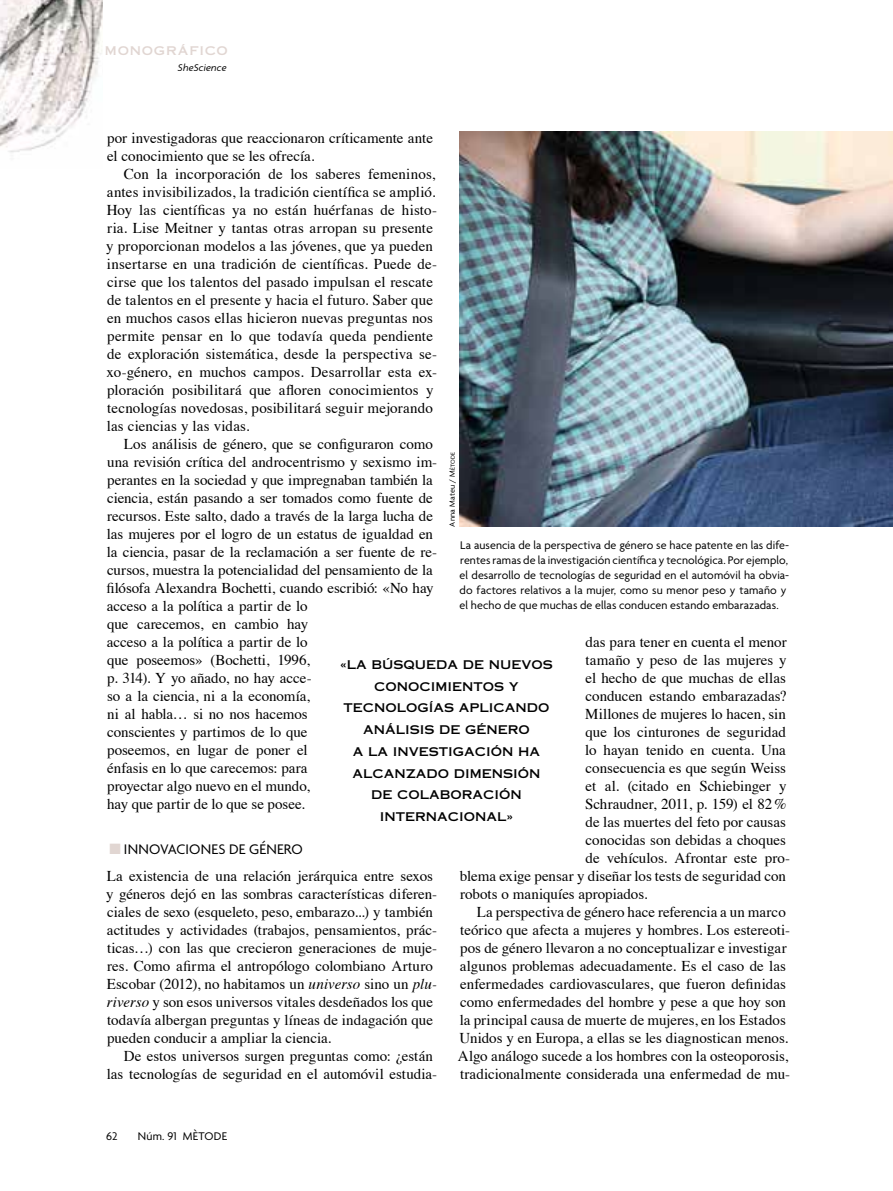
<style>
.page{position:relative;width:893px;height:1191px;background:#fff}
.page>*{position:absolute;margin:0;border:0;box-sizing:border-box;transform-origin:0 0}
.t1{font:15px/18px "Times";color:#000}
.t2{font:15px "Agenda";letter-spacing:.015em;color:#000}
.t3{font:12px/15px "Agenda";letter-spacing:.01em;color:#000}
.t4{font:12px/21.8px "Copperplate Thirty One AB";color:#000;text-align:center}
.t5{font:12px "Copperplate Thirty One AB";letter-spacing:.06em;color:#e1d6d2}
.t6{font:italic 10.5px "Agenda";letter-spacing:.015em;color:#000}
.t7{font:8.25px "Agenda";letter-spacing:.02em;color:#000}
.s1{color:#e1d6d2}
.s2{font-style:italic}
.s3{font-style:inherit}
.s4{font-size:6.15px}
</style>
<div class="page">
<img style="left:0;top:0;width:102px;height:153px">
<img style="left:459px;top:132px;width:434px;height:394px">
<p class="t5" style="left:105px;top:44px;width:124px">MONOGRÁFICO</p>
<p class="t6" style="left:178px;top:61px;width:50px">SheScience</p>
<p class="t1" style="left:107px;top:128px;width:327px">por investigadoras que reaccionaron críticamente ante el conocimiento que se les ofrecía.</p>
<p class="t1" style="left:106px;top:164px;width:332px;text-indent:18px">Con la incorporación de los saberes femeninos, antes invisibilizados, la tradición científica se amplió.<br>Hoy las científicas ya no están huérfanas de histo&shy;ria. Lise Meitner y tantas otras arropan su presente y proporcionan modelos a las jóvenes, que ya pueden insertarse en una tradición de científicas. Puede de&shy;cirse que los talentos del pasado impulsan el rescate de talentos en el presente y hacia el futuro. Saber que en muchos casos ellas hicieron nuevas preguntas nos permite pensar en lo que todavía queda pendiente de exploración sistemática, desde la perspectiva se&shy;xo-género, en muchos campos. Desarrollar esta ex&shy;ploración posibilitará que afloren conocimientos y tecnologías novedosas, posibilitará seguir mejorando las ciencias y las vidas.</p>
<p class="t1" style="left:106px;top:434px;width:332px;text-indent:18px">Los análisis de género, que se configuraron como una revisión crítica del androcentrismo y sexismo im&shy;perantes en la sociedad y que impregnaban también la ciencia, están pasando a ser tomados como fuente de recursos. Este salto, dado a través de la larga lucha de las mujeres por el logro de un estatus de igualdad en la ciencia, pasar de la reclamación a ser fuente de re&shy;cursos, muestra la potencialidad del pensamiento de la filósofa Alexandra Bochetti, cuando escribió: «No hay acceso a la política a partir de lo<br>que carecemos, en cambio hay<br>acceso a la política a partir de lo<br>que poseemos» (Bochetti, 1996,<br>p. 314). Y yo añado, no hay acce-<br>so a la ciencia, ni a la economía,<br>ni al habla… si no nos hacemos<br>conscientes y partimos de lo que<br>poseemos, en lugar de poner el<br>énfasis en lo que carecemos: para<br>proyectar algo nuevo en el mundo,<br>hay que partir de lo que se posee.</p>
<p class="t2" style="left:110px;top:840px;width:195px"><span class="s1">■</span> INNOVACIONES DE GÉNERO</p>
<p class="t1" style="left:106px;top:866px;width:332px">La existencia de una relación jerárquica entre sexos y géneros dejó en las sombras características diferen&shy;ciales de sexo (esqueleto, peso, embarazo...) y también actitudes y actividades (trabajos, pensamientos, prác&shy;ticas…) con las que crecieron generaciones de muje&shy;res. Como afirma el antropólogo colombiano Arturo Escobar (2012), no habitamos un <span class="s2">universo</span> sino un <span class="s2">plu&shy;riverso</span> y son esos universos vitales desdeñados los que todavía albergan preguntas y líneas de indagación que pueden conducir a ampliar la ciencia.</p>
<p class="t1" style="left:107px;top:1046px;width:332px;text-align:right">De estos universos surgen preguntas como: ¿están<br>las tecnologías de seguridad en el automóvil estudia-</p>
<p class="t7" style="left:447px;top:526px;width:76px;rotate:-90deg">Anna Mateu / <span class="s3">M</span><span class="s4">ètode</span></p>
<p class="t3" style="left:460px;top:537px;width:331px">La ausencia de la perspectiva de género se hace patente en las dife&shy;rentes ramas de la investigación científica y tecnológica. Por ejemplo, el desarrollo de tecnologías de seguridad en el automóvil ha obvia&shy;do factores relativos a la mujer, como su menor peso y tamaño y el hecho de que muchas de ellas conducen estando embarazadas.</p>
<p class="t1" style="left:585px;top:632px;width:203px">das para tener en cuenta el menor</p>
<p class="t1" style="left:585px;top:650px;width:203px">tamaño y peso de las mujeres y</p>
<p class="t1" style="left:586px;top:668px;width:202px">el hecho de que muchas de ellas</p>
<p class="t1" style="left:585px;top:686px;width:203px">conducen estando embarazadas?</p>
<p class="t1" style="left:585px;top:704px;width:202px">Millones de mujeres lo hacen, sin</p>
<p class="t1" style="left:585px;top:722px;width:202px">que los cinturones de seguridad</p>
<p class="t1" style="left:585px;top:740px;width:202px">lo hayan tenido en cuenta. Una</p>
<p class="t1" style="left:585px;top:758px;width:202px">consecuencia es que según Weiss</p>
<p class="t1" style="left:586px;top:776px;width:203px">et al. (citado en Schiebinger y</p>
<p class="t1" style="left:585px;top:794px;width:203px">Schraudner, 2011, p. 159) el 82%</p>
<p class="t1" style="left:585px;top:812px;width:202px">de las muertes del feto por causas</p>
<p class="t1" style="left:585px;top:830px;width:202px">conocidas son debidas a choques</p>
<p class="t1" style="left:585px;top:848px;width:206px">de vehículos. Afrontar este pro-</p>
<p class="t1" style="left:460px;top:866px;width:328px">blema exige pensar y diseñar los tests de seguridad con</p>
<p class="t1" style="left:460px;top:884px;width:189px">robots o maniquíes apropiados.</p>
<p class="t1" style="left:477px;top:902px;width:310px">La perspectiva de género hace referencia a un marco</p>
<p class="t1" style="left:460px;top:920px;width:332px">teórico que afecta a mujeres y hombres. Los estereoti-</p>
<p class="t1" style="left:460px;top:938px;width:328px">pos de género llevaron a no conceptualizar e investigar</p>
<p class="t1" style="left:460px;top:956px;width:328px">algunos problemas adecuadamente. Es el caso de las</p>
<p class="t1" style="left:460px;top:974px;width:327px">enfermedades cardiovasculares, que fueron definidas</p>
<p class="t1" style="left:460px;top:992px;width:327px">como enfermedades del hombre y pese a que hoy son</p>
<p class="t1" style="left:460px;top:1010px;width:328px">la principal causa de muerte de mujeres, en los Estados</p>
<p class="t1" style="left:460px;top:1028px;width:330px">Unidos y en Europa, a ellas se les diagnostican menos.</p>
<p class="t1" style="left:458px;top:1046px;width:332px">Algo análogo sucede a los hombres con la osteoporosis,</p>
<p class="t1" style="left:460px;top:1064px;width:332px">tradicionalmente considerada una enfermedad de mu-</p>
<p class="t4" style="left:340px;top:653px;width:214px">«LA BÚSQUEDA DE NUEVOS<br>CONOCIMIENTOS Y<br>TECNOLOGÍAS APLICANDO<br>ANÁLISIS DE GÉNERO<br>A LA INVESTIGACIÓN HA<br>ALCANZADO DIMENSIÓN<br>DE COLABORACIÓN<br>INTERNACIONAL»</p>
<p class="t3" style="left:106px;top:1128px;width:13px">62</p>
<p class="t3" style="left:138px;top:1128px;width:91px">Núm. 91 MÈTODE</p>
</div>
